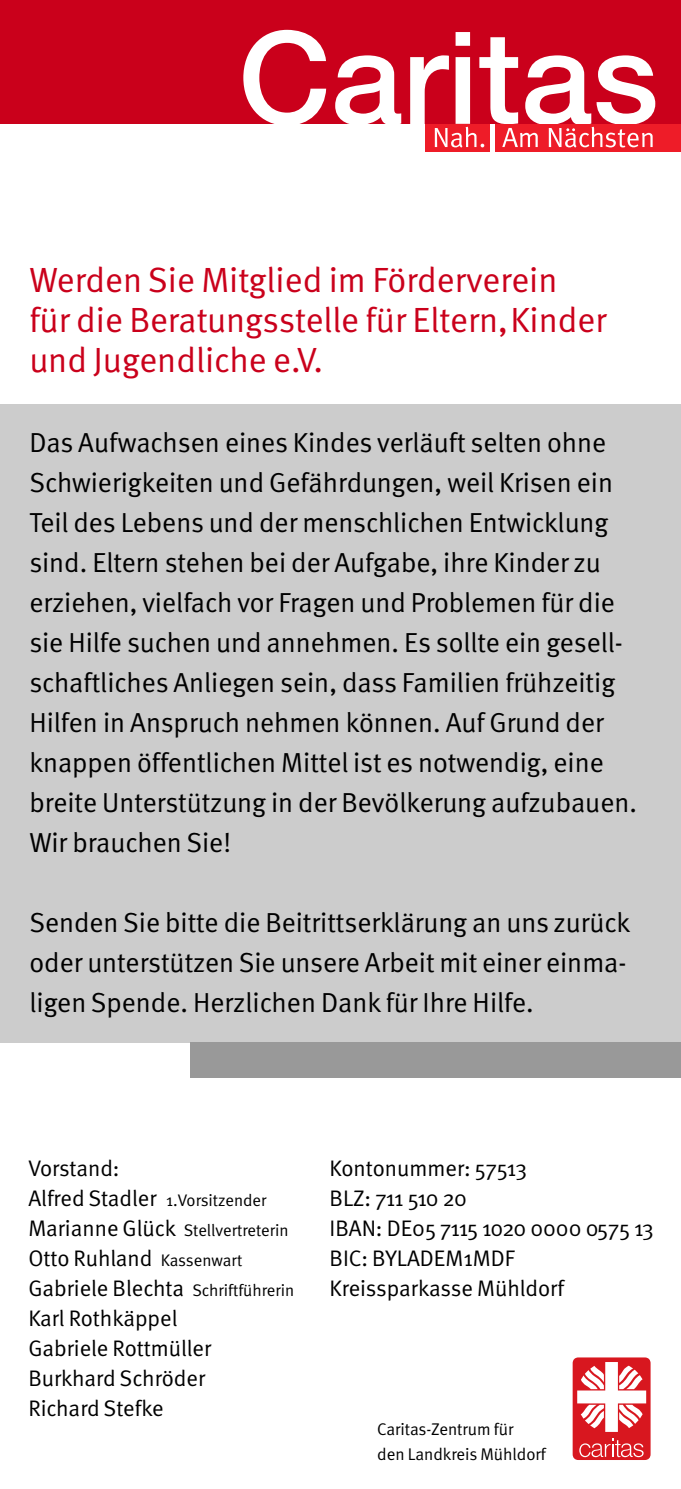
<style>
.page{position:relative;width:681px;height:1489px;background:#fff}
.page>*{position:absolute;margin:0;border:0;box-sizing:border-box;transform-origin:0 0}
.t1{font:35px/40px "Meta Normal";color:#ca001b}
.t2{font:27.5px/40px "Meta Normal";color:#000}
.t3{font:22.5px/30px "Meta Normal";color:#000}
.t4{font:17px/24.8px "Meta Normal";color:#000}
.t5{font:16.75px/30px "Meta Normal";color:#000}
.s1{font-size:22.5px}
.s2{font-size:16.75px}
</style>
<div class="page">
<div style="left:0;top:0;width:680px;height:124px;background:#ca001b"></div>
<div style="left:572px;top:1357px;width:78px;height:102px;background:#d8171f;border-radius:6px"></div>
<svg style="left:577px;top:1362px;width:69px;height:69px"></svg>
<svg style="left:579px;top:1438px;width:64px;height:18px"></svg>
<div style="left:0;top:404px;width:680px;height:638px;background:#ccc"></div>
<div style="left:190px;top:1042px;width:490px;height:35px;background:#999"></div>
<svg style="left:243px;top:30px;width:83px;height:94px"></svg>
<svg style="left:335px;top:55px;width:66px;height:69px"></svg>
<div style="left:424px;top:124px;width:65px;height:28px;background:#ee1c28"></div>
<div style="left:495px;top:124px;width:185px;height:28px;background:#ee1c28"></div>
<svg style="left:410px;top:32px;width:245px;height:116px"></svg>
<p class="t1" style="left:29px;top:263px;width:578px">Werden Sie Mitglied im Förderverein für die Beratungsstelle für Eltern,Kinder und Jugendliche e.V.</p>
<p class="t2" style="left:29px;top:425px;width:609px">Das Aufwachsen eines Kindes verläuft selten ohne Schwierigkeiten und Gefährdungen, weil Krisen ein Teil des Lebens und der menschlichen Entwicklung sind. Eltern stehen bei der Aufgabe, ihre Kinder zu erziehen, vielfach vor Fragen und Problemen für die sie Hilfe suchen und annehmen. Es sollte ein gesell&shy;schaftliches Anliegen sein, dass Familien frühzeitig Hilfen in Anspruch nehmen können. Auf Grund der knappen öffentlichen Mittel ist es notwendig, eine breite Unterstützung in der Bevölkerung aufzubauen.<br>Wir brauchen Sie!</p>
<p class="t2" style="left:29px;top:905px;width:602px">Senden Sie bitte die Beitrittserklärung an uns zurück oder unterstützen Sie unsere Arbeit mit einer einma&shy;ligen Spende. Herzlichen Dank für Ihre Hilfe.</p>
<p class="t3" style="left:28px;top:1155px;width:93px">Vorstand:</p>
<p class="t5" style="left:28px;top:1186px;width:262px"><span class="s1">Alfred Stadler</span> 1.Vorsitzender<br><span class="s1">Marianne Glück</span> Stellvertreterin</p>
<p class="t3" style="left:28px;top:1245px;width:267px">Otto Ruhland <span class="s2">Kassenwart<br></span>Gabriele Blechta <span class="s2">Schriftführerin<br></span>Karl Rothkäppel<br>Gabriele Rottmüller<br>Burkhard Schröder<br>Richard Stefke</p>
<p class="t3" style="left:329px;top:1155px;width:325px">Kontonummer: 57513<br>BLZ: 711 510 20<br>IBAN: DE05 7115 1020 0000 0575 13<br>BIC: BYLADEM1MDF<br>Kreissparkasse Mühldorf</p>
<p class="t4" style="left:377px;top:1418px;width:170px">Caritas-Zentrum für<br>den Landkreis Mühldorf</p>
</div>
